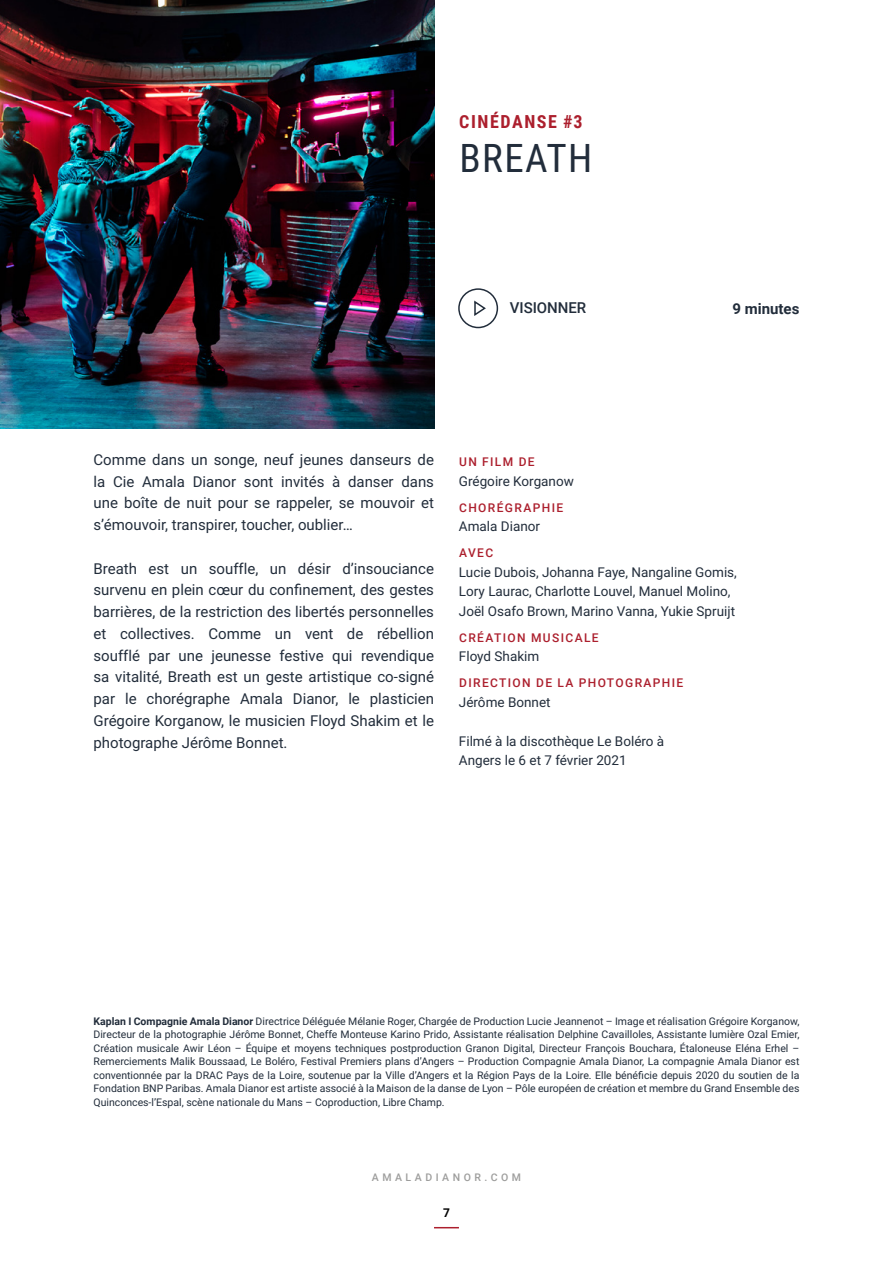
<style>
.page{position:relative;width:893px;height:1263px;background:#fff}
.page>*{position:absolute;margin:0;border:0;box-sizing:border-box;transform-origin:0 0}
.t1{font:39px "Roboto Condensed";letter-spacing:.035em;color:#222d3b}
.t2{font:700 18px "Roboto Condensed";letter-spacing:.085em;color:#ac1f2d}
.t3{font:15px/21.8px "Roboto";color:#222d3b;text-align:justify}
.t4{font:500 15px "Roboto";letter-spacing:-.005em;color:#222d3b}
.t5{font:700 15px "Roboto";color:#222d3b}
.t6{font:13.5px/19.5px "Roboto";color:#222d3b}
.t7{font:500 12px "Roboto";letter-spacing:.115em;color:#ac1f2d}
.t8{font:700 12px "Roboto";color:#000}
.t9{font:10.5px/13.5px "Roboto";color:#222d3b;text-align:justify}
.t10{font:500 10.5px "Roboto";letter-spacing:.335em;color:#9d9d9c}
.s1{font-weight:700}
</style>
<div class="page">
<img style="left:0;top:0;width:434px;height:428px">
<div style="left:458px;top:288px;width:40px;height:40px;border:2px solid #222d3b;border-radius:50%"></div>
<svg style="left:474px;top:300px;width:12px;height:16px"></svg>
<svg style="left:434px;top:1227px;width:25px;height:1px"></svg>
<h2 class="t2" style="left:459px;top:109px;width:125px">CINÉDANSE #3</h2>
<h1 class="t1" style="left:460px;top:131px;width:134px">BREATH</h1>
<h3 class="t4" style="left:510px;top:297px;width:78px">VISIONNER</h3>
<h3 class="t5" style="left:732px;top:298px;width:69px">9 minutes</h3>
<h3 class="t3" style="left:94px;top:448px;width:342px">Comme dans un songe, neuf jeunes danseurs de la Cie Amala Dianor sont invités à danser dans une boîte de nuit pour se rappeler, se mouvoir et s’émouvoir, transpirer, toucher, oublier…</h3>
<p class="t3" style="left:94px;top:557px;width:342px">Breath est un souffle, un désir d’insouciance survenu en plein cœur du confinement, des gestes barrières, de la restriction des libertés personnelles et collectives. Comme un vent de rébellion soufflé par une jeunesse festive qui revendique sa vitalité, Breath est un geste artistique co-signé par le chorégraphe Amala Dianor, le plasticien Grégoire Korganow, le musicien Floyd Shakim et le photographe Jérôme Bonnet.</p>
<p class="t7" style="left:459px;top:453px;width:77px">UN FILM DE</p>
<p class="t6" style="left:459px;top:471px;width:116px">Grégoire Korganow</p>
<p class="t7" style="left:459px;top:499px;width:106px">CHORÉGRAPHIE</p>
<p class="t6" style="left:459px;top:516px;width:83px">Amala Dianor</p>
<p class="t7" style="left:459px;top:544px;width:36px">AVEC</p>
<p class="t6" style="left:459px;top:562px;width:279px">Lucie Dubois, Johanna Faye, Nangaline Gomis,<br>Lory Laurac, Charlotte Louvel, Manuel Molino,<br>Joël Osafo Brown, Marino Vanna, Yukie Spruijt</p>
<p class="t7" style="left:459px;top:629px;width:141px">CRÉATION MUSICALE</p>
<p class="t6" style="left:459px;top:646px;width:82px">Floyd Shakim</p>
<p class="t7" style="left:459px;top:674px;width:226px">DIRECTION DE LA PHOTOGRAPHIE</p>
<p class="t6" style="left:459px;top:692px;width:93px">Jérôme Bonnet</p>
<p class="t6" style="left:459px;top:731px;width:207px">Filmé à la discothèque Le Boléro à<br>Angers le 6 et 7 février 2021</p>
<p class="t9" style="left:94px;top:1014px;width:707px"><span class="s1">Kaplan I Compagnie Amala Dianor</span> Directrice Déléguée Mélanie Roger, Chargée de Production Lucie Jeannenot – Image et réalisation Grégoire Korganow, Directeur de la photographie Jérôme Bonnet, Cheffe Monteuse Karino Prido, Assistante réalisation Delphine Cavailloles, Assistante lumière Ozal Emier, Création musicale Awir Léon – Équipe et moyens techniques postproduction Granon Digital, Directeur François Bouchara, Étaloneuse Eléna Erhel – Remerciements Malik Boussaad, Le Boléro, Festival Premiers plans d’Angers – Production Compagnie Amala Dianor, La compagnie Amala Dianor est conventionnée par la DRAC Pays de la Loire, soutenue par la Ville d’Angers et la Région Pays de la Loire. Elle bénéficie depuis 2020 du soutien de la Fondation BNP Paribas. Amala Dianor est artiste associé à la Maison de la danse de Lyon – Pôle européen de création et membre du Grand Ensemble des Quinconces-l’Espal, scène nationale du Mans – Coproduction, Libre Champ.</p>
<p class="t10" style="left:372px;top:1169px;width:151px">AMALADIANOR.COM</p>
<p class="t8" style="left:443px;top:1204px;width:8px">7</p>
</div>
